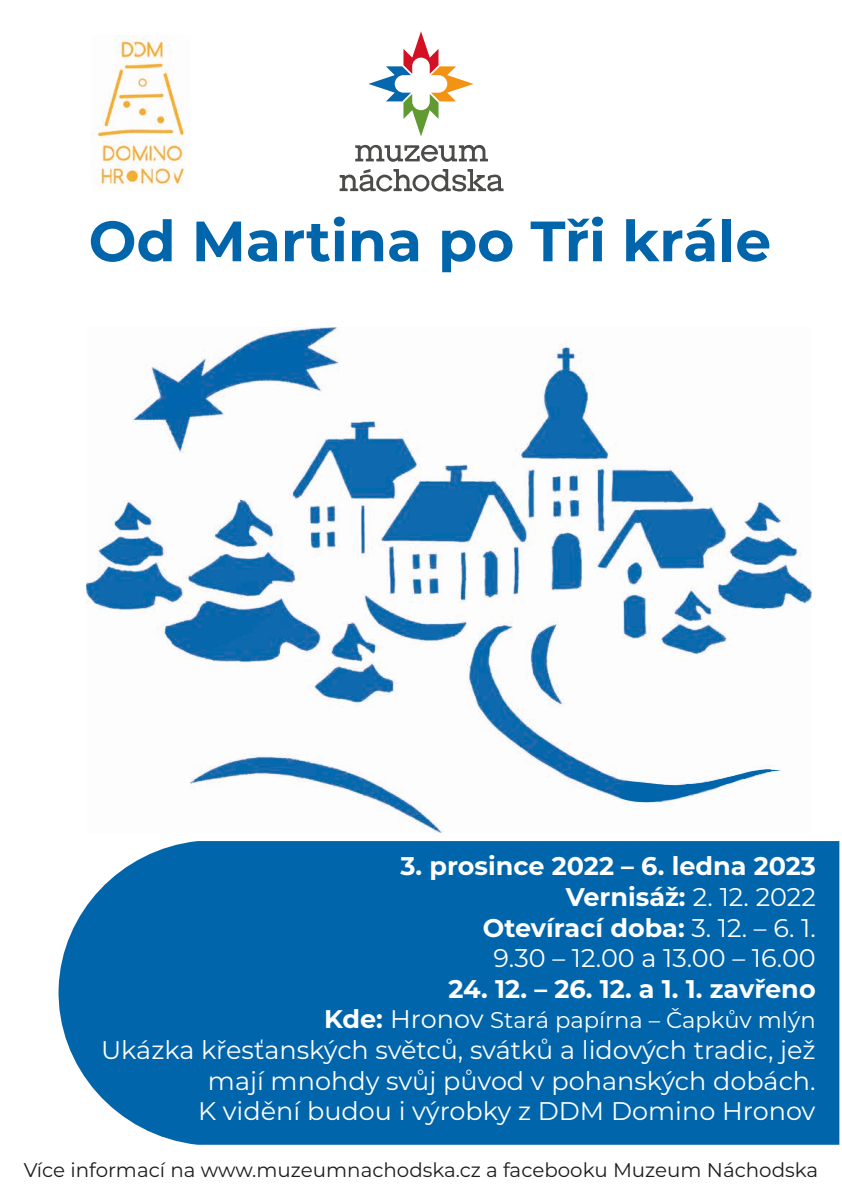
<style>
.page{position:relative;width:842px;height:1191px;background:#fff}
.page>*{position:absolute;margin:0;border:0;box-sizing:border-box;transform-origin:0 0}
.t1{font:700 56.7px "Montserrat";color:#0065ab}
.t2{font:25.5px/30.6px "Montserrat";color:#fff;text-align:right}
.t3{font:700 25.5px/30.6px "Montserrat";color:#fff;text-align:right}
.t4{font:22.7px "Montserrat";color:#fff}
.t5{font:19.8px "Montserrat";color:#1d1d1b}
.s1{font-weight:400}
.s2{font-weight:700;font-size:25.5px}
.s3{font-size:25.5px}
</style>
<div class="page">
<div style="left:58px;top:841px;width:781px;height:303px;background:#0065ab"></div>
<img style="left:87px;top:327px;width:724px;height:506px">
<svg style="left:613px;top:769px;width:168px;height:33px"></svg>
<svg style="left:355px;top:145px;width:133px;height:17px"></svg>
<svg style="left:340px;top:169px;width:164px;height:22px"></svg>
<svg style="left:368px;top:31px;width:106px;height:105px"></svg>
<img style="left:92px;top:38px;width:93px;height:147px">
<h1 class="t1" style="left:89px;top:200px;width:684px">Od Martina po Tři krále</h1>
<p class="t3" style="left:400px;top:849px;width:417px">3. prosince 2022 – 6. ledna 2023<br>Vernisáž: <span class="s1">2. 12. 2022<br></span>Otevírací doba: <span class="s1">3. 12. – 6. 1.<br>9.30 – 12.00 a 13.00 – 16.00</span></p>
<p class="t3" style="left:448px;top:972px;width:369px">24. 12. – 26. 12. a 1. 1. zavřeno</p>
<p class="t4" style="left:324px;top:1004px;width:493px"><span class="s2">Kde:</span> <span class="s3">Hronov</span> Stará papírna – Čapkův mlýn</p>
<p class="t2" style="left:101px;top:1033px;width:716px">Ukázka křesťanských světců, svátků a lidových tradic, jež mají mnohdy svůj původ v pohanských dobách.<br>K vidění budou i výrobky z DDM Domino Hronov</p>
<p class="t5" style="left:24px;top:1156px;width:796px">Více informací na www.muzeumnachodska.cz a facebooku Muzeum Náchodska</p>
</div>
